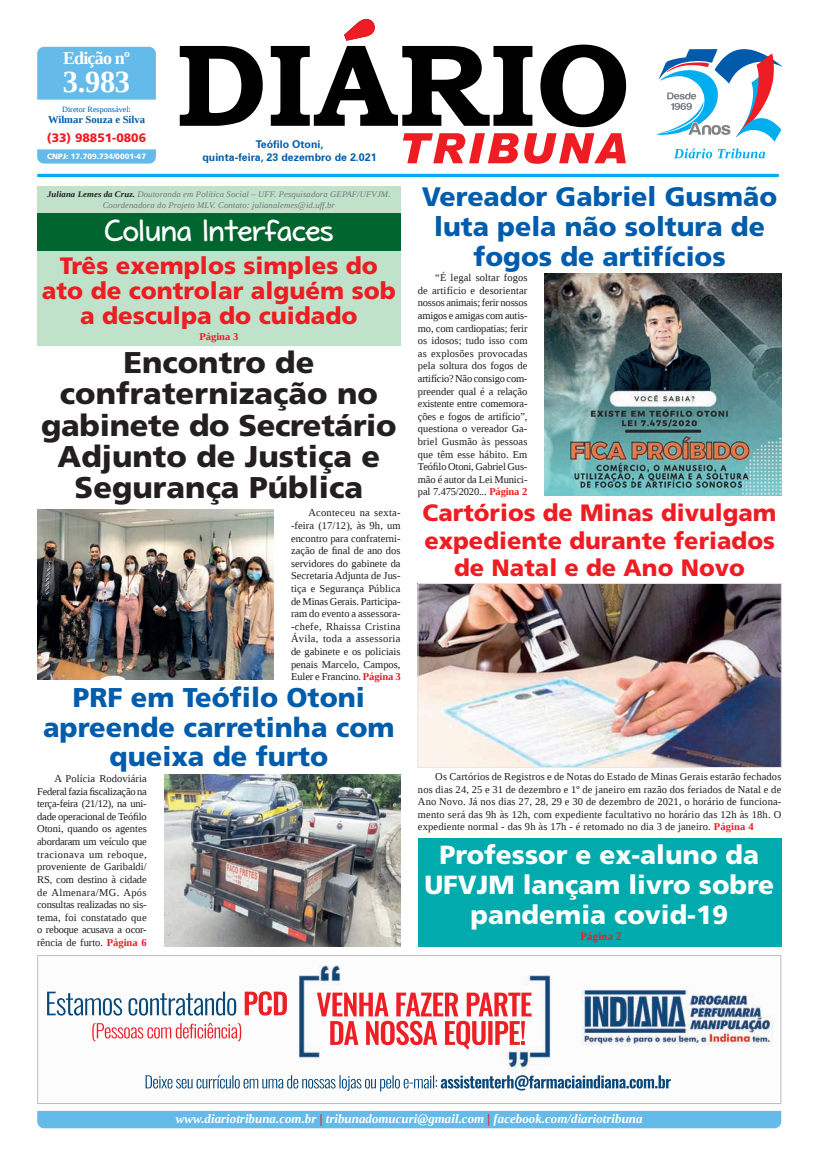
<style>
.page{position:relative;width:821px;height:1166px;background:#fff}
.page>*{position:absolute;margin:0;border:0;box-sizing:border-box;transform-origin:0 0}
.t1{font:700 30.45px "Liberation Serif";color:#fff}
.t2{font:30.28px "Maritime Tropical Neue Bold";color:#fff}
.t3{font:900 30.01px/31.3px "Frutiger LT Std";color:#231f20;text-align:center}
.t4{font:900 27.12px/29.8px "Frutiger LT Std";color:#015dab;text-align:center}
.t5{font:900 26.69px/29.8px "Frutiger LT Std";color:#015dab;text-align:center}
.t6{font:900 26.25px/29.8px "Frutiger LT Std";color:#fff;text-align:center}
.t7{font:900 23.71px/25px "Frutiger LT Std";color:#ee1d23;text-align:center}
.t8{font:900 23.62px/27.6px "Frutiger LT Std";color:#ee1d23;text-align:center}
.t9{font:700 18.03px "Liberation Serif";letter-spacing:-.045em;color:#fff}
.t10{font:italic 700 12.95px "Liberation Serif";color:#fff}
.t11{font:900 12.16px "Frutiger LT Std";color:#ee1d23}
.t12{font:700 11.38px "Liberation Serif";letter-spacing:.03em;color:#ee1d23;scale:.93 1}
.t13{font:700 10.67px/12.6px "Zurich BT";color:#015dab;text-align:center}
.t14{font:700 10.59px "Liberation Serif";color:#015dab}
.t15{font:10.5px/12.6px "Liberation Serif";color:#231f20;text-align:justify}
.t16{font:700 10.33px "Liberation Serif";color:#ee1d23}
.t17{font:italic 8.66px/10.3px "Liberation Serif";letter-spacing:.01em;color:#76787b;text-align:center}
.t18{font:8.14px "Liberation Serif";color:#015dab}
.t19{font:900 7.7px "Frutiger LT Std";color:#fff}
.s1{font-weight:700;color:#ee1d23}
.s2{font-weight:700;color:#231f20}
.s3{color:#ee1d23}
</style>
<div class="page">
<hr style="left:37px;top:174px;width:742px;height:3px;background:#00aeef">
<svg style="left:180px;top:44px;width:446px;height:83px"></svg>
<svg style="left:344px;top:19px;width:31px;height:22px"></svg>
<div style="left:37px;top:47px;width:119px;height:53px;background:#64bae9"></div>
<svg style="left:37px;top:149px;width:119px;height:15px;background:#6ebeea"></svg>
<div style="left:37px;top:1111px;width:744px;height:17px;background:#64bae9"></div>
<svg style="left:403px;top:133px;width:223px;height:31px"></svg>
<div style="left:37px;top:186px;width:364px;height:159px;background:#c0e2ca"></div>
<div style="left:37px;top:213px;width:364px;height:37px;background:#00652e"></div>
<div style="left:418px;top:838px;width:363px;height:108px;background:#00aaad"></div>
<svg style="left:656px;top:49px;width:127px;height:93px"></svg>
<svg style="left:674px;top:148px;width:91px;height:10px"></svg>
<img style="left:47px;top:965px;width:727px;height:127px">
<div style="left:37px;top:955px;width:744px;height:149px;border:1px solid #bcbdc0"></div>
<img style="left:545px;top:274px;width:236px;height:221px">
<img style="left:37px;top:509px;width:237px;height:171px">
<img style="left:419px;top:585px;width:361px;height:181px">
<div style="left:417px;top:583px;width:365px;height:185px;border:1px solid #e6e7e9"></div>
<img style="left:164px;top:775px;width:237px;height:171px">
<h3 class="t9" style="left:63px;top:45px;width:68px">Edição nº</h3>
<h1 class="t1" style="left:63px;top:61px;width:69px">3.983</h1>
<p class="t18" style="left:62px;top:104px;width:70px">Diretor Responsável:</p>
<p class="t14" style="left:48px;top:112px;width:99px">Wilmar Souza e Silva</p>
<p class="t11" style="left:47px;top:130px;width:101px">(33) 98851-0806</p>
<p class="t19" style="left:47px;top:151px;width:100px">CNPJ: 17.709.734/0001-47</p>
<p class="t13" style="left:202px;top:138px;width:176px">Teófilo Otoni,<br>quinta-feira, 23 dezembro de 2.021</p>
<h3 class="t5" style="left:422px;top:182px;width:357px">Vereador Gabriel Gusmão luta pela não soltura de fogos de artifícios</h3>
<p class="t15" style="left:418px;top:271px;width:111px;text-indent:17px">“É legal soltar fogos de artifício e desorientar nossos animais; ferir nossos amigos e amigas com autis&shy;mo, com cardiopatias; ferir os idosos; tudo isso com as explosões provocadas pela soltura dos fogos de artifício? Não consigo com&shy;preender qual é a relação existente entre comemora&shy;ções e fogos de artifício”, questiona o vereador Ga&shy;briel Gusmão às pessoas que têm esse hábito. Em Teófilo Otoni, Gabriel Gus&shy;mão é autor da Lei Munici&shy;pal 7.475/2020... <span class="s1">Página 2</span></p>
<p class="t17" style="left:47px;top:189px;width:345px"><span class="s2">Juliana Lemes da Cruz.</span> Doutoranda em Política Social – UFF. Pesquisadora GEPAF/UFVJM.<br>Coordenadora do Projeto MLV. Contato: julianalemes@id.uff.br</p>
<h2 class="t2" style="left:105px;top:203px;width:230px">Coluna Interfaces</h2>
<h3 class="t7" style="left:42px;top:253px;width:356px">Três exemplos simples do ato de controlar alguém sob a desculpa do cuidado</h3>
<p class="t16" style="left:199px;top:329px;width:40px">Página 3</p>
<h3 class="t3" style="left:41px;top:347px;width:357px">Encontro de confraternização no gabinete do Secretário<br>Adjunto de Justiça e<br>Segurança Pública</h3>
<p class="t15" style="left:291px;top:506px;width:111px;text-indent:17px">Aconteceu na sexta--feira (17/12), às 9h, um encontro para confraterni&shy;zação de final de ano dos servidores do gabinete da Secretaria Adjunta de Jus&shy;tiça e Segurança Pública de Minas Gerais. Participa&shy;ram do evento a assessora--chefe, Rhaissa Cristina Ávila, toda a assessoria de gabinete e os policiais penais Marcelo, Campos, Euler e Francino. <span class="s1">Página 3</span></p>
<h3 class="t8" style="left:423px;top:499px;width:355px">Cartórios de Minas divulgam expediente durante feriados de Natal e de Ano Novo</h3>
<h3 class="t4" style="left:43px;top:682px;width:353px">PRF em Teófilo Otoni apreende carretinha com queixa de furto</h3>
<p class="t15" style="left:37px;top:772px;width:111px;text-indent:17px">A Polícia Rodoviária Federal fazia fiscalização na terça-feira (21/12), na uni&shy;dade operacional de Teófilo Otoni, quando os agentes abordaram um veículo que tracionava um reboque, proveniente de Garibaldi/ RS, com destino à cidade de Almenara/MG. Após consultas realizadas no sis&shy;tema, foi constatado que o reboque acusava a ocor&shy;rência de furto. <span class="s1">Página 6</span></p>
<p class="t15" style="left:418px;top:770px;width:365px;text-indent:17px">Os Cartórios de Registros e de Notas do Estado de Minas Gerais estarão fechados nos dias 24, 25 e 31 de dezembro e 1º de janeiro em razão dos feriados de Natal e de Ano Novo. Já nos dias 27, 28, 29 e 30 de dezembro de 2021, o horário de funciona&shy;mento será das 9h às 12h, com expediente facultativo no horário das 12h às 18h. O expediente normal - das 9h às 17h - é retomado no dia 3 de janeiro. <span class="s1">Página 4</span></p>
<h3 class="t6" style="left:424px;top:840px;width:351px">Professor e ex-aluno da<br>UFVJM lançam livro sobre pandemia covid-19</h3>
<p class="t12" style="left:581px;top:929px;width:46px">Página 2</p>
<p class="t10" style="left:176px;top:1110px;width:468px">www.diariotribuna.com.br <span class="s3">|</span> tribunadomucuri@gmail.com <span class="s3">|</span> facebook.com/diariotribuna</p>
</div>
